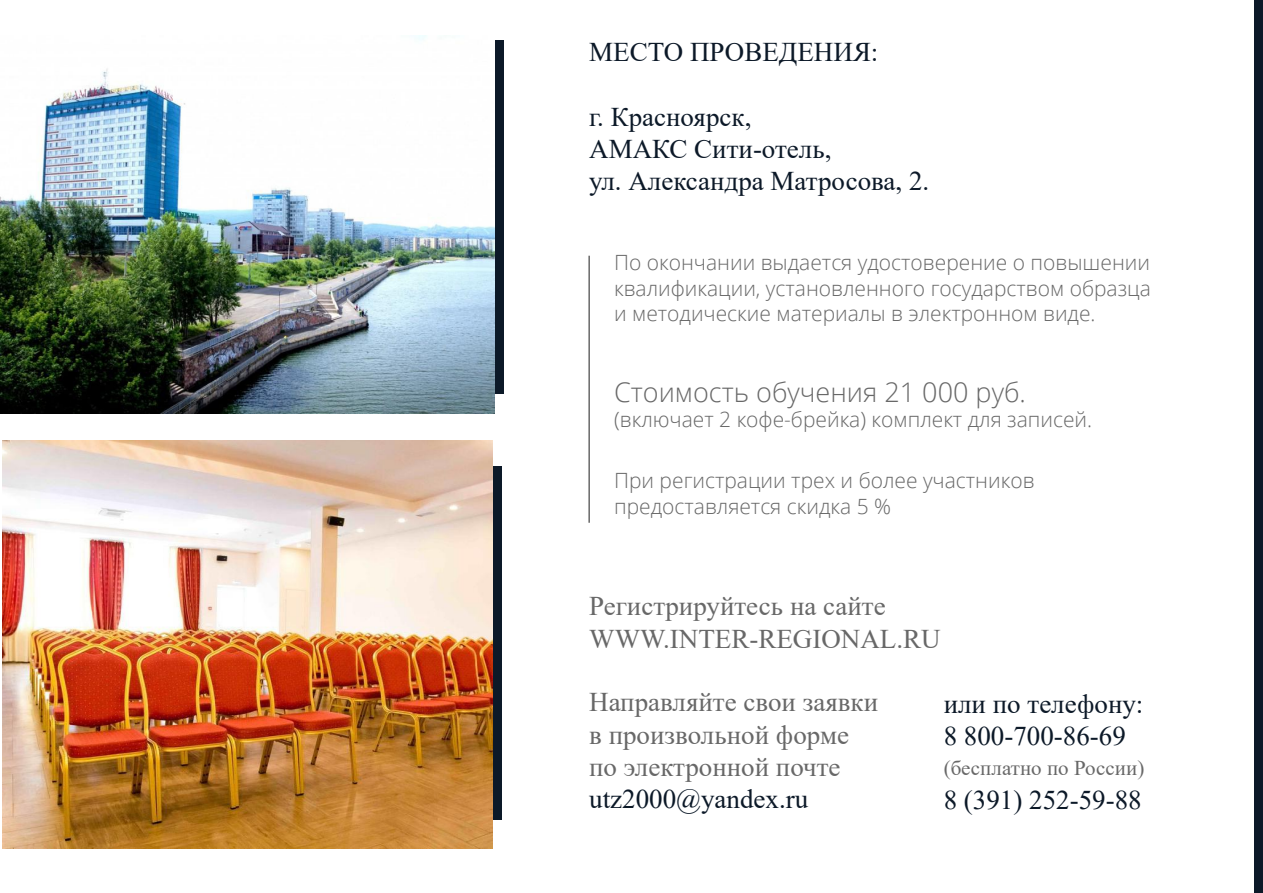
<style>
.page{position:relative;width:1263px;height:893px;background:#fff}
.page>*{position:absolute;margin:0;border:0;box-sizing:border-box;transform-origin:0 0}
.t1{font:27px/32.4px "Times New Roman";color:#0c1928}
.t2{font:27px/32.4px "Times New Roman";color:#686868}
.t3{font:300 27px "Open Sans";color:#686868}
.t4{font:300 21px/25.2px "Open Sans";color:#686868;text-align:justify}
.t5{font:21px "Times New Roman";color:#686868}
</style>
<div class="page">
<div style="left:495px;top:40px;width:8px;height:354px;background:#0c1928"></div>
<div style="left:493px;top:466px;width:9px;height:354px;background:#0c1928"></div>
<img style="left:0;top:36px;width:494px;height:378px">
<img style="left:2px;top:441px;width:490px;height:408px">
<hr style="left:588px;top:256px;width:2px;height:267px;background:#686868">
<div style="left:1254px;top:0;width:9px;height:893px;background:#0c1928"></div>
<p class="t1" style="left:589px;top:35px;width:291px">МЕСТО ПРОВЕДЕНИЯ:</p>
<p class="t1" style="left:589px;top:99px;width:342px">г. Красноярск,<br>АМАКС Сити-отель,<br>ул. Александра Матросова, 2.</p>
<p class="t4" style="left:614px;top:250px;width:538px">По окончании выдается удостоверение о повышении квалификации, установленного государством образца и методические материалы в электронном виде.</p>
<p class="t3" style="left:614px;top:374px;width:413px">Стоимость обучения 21 000 руб.</p>
<p class="t4" style="left:614px;top:407px;width:480px">(включает 2 кофе-брейка) комплект для записей.</p>
<p class="t4" style="left:614px;top:468px;width:422px">При регистрации трех и более участников предоставляется скидка 5 %</p>
<p class="t2" style="left:589px;top:589px;width:353px">Регистрируйтесь на сайте<br>WWW.INTER-REGIONAL.RU</p>
<p class="t2" style="left:589px;top:685px;width:290px">Направляйте свои заявки в произвольной форме по электронной почте</p>
<p class="t1" style="left:589px;top:782px;width:221px">utz2000@yandex.ru</p>
<p class="t1" style="left:944px;top:686px;width:201px">или по телефону:<br>8 800-700-86-69</p>
<p class="t5" style="left:944px;top:753px;width:202px">(бесплатно по России)</p>
<p class="t1" style="left:944px;top:783px;width:199px">8 (391) 252-59-88</p>
</div>
